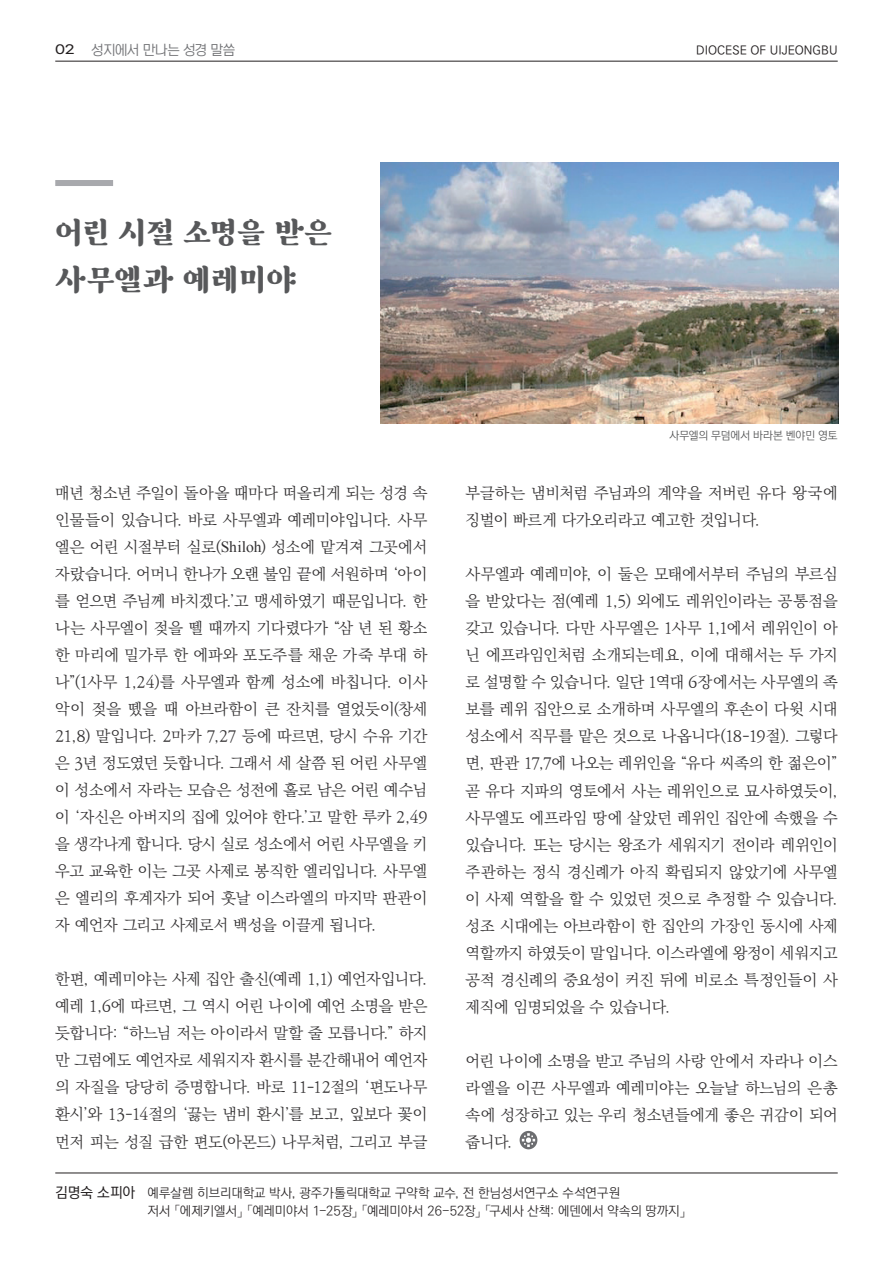
<style>
.page{position:relative;width:893px;height:1263px;background:#fff}
.page>*{position:absolute;margin:0;border:0;box-sizing:border-box;transform-origin:0 0}
.t1{font:30px/46.5px "SF Hambak Snow";letter-spacing:-.015em;color:#57585a}
.t2{font:15.6px/27px "Ko Pub World Batang PL";letter-spacing:-.015em;color:#312f30;text-align:justify}
.t3{font:13.95px "Korean TITGD1 R";letter-spacing:-.025em;color:#717275}
.t4{font:13.05px/18px "Ko Pub Dotum PL";letter-spacing:.005em;color:#231f20}
.t5{font:12px "Ko Pub World Dotum PM";color:#231f20}
.t6{font:500 12px "Gmarket Sans";color:#231f20;scale:1.2 1}
.t7{font:11.25px "Ko Pub Dotum PL";letter-spacing:.005em;color:#4b4c4d}
.s1{font-family:"Times New Roman"}
.s2{font-family:"Ko Pub World Dotum PM";font-size:14.55px}
</style>
<div class="page">
<hr style="left:55px;top:61px;width:783px;height:1px;background:#231f20">
<hr style="left:55px;top:1173px;width:783px;height:1px;background:#231f20">
<div style="left:55px;top:180px;width:58px;height:6px;background:#a8a9ad"></div>
<img style="left:519px;top:1130px;width:19px;height:20px">
<img style="left:380px;top:163px;width:458px;height:260px">
<p class="t3" style="left:91px;top:42px;width:146px">성지에서 만나는 성경 말씀</p>
<p class="t6" style="left:55px;top:43px;width:18px">02</p>
<p class="t5" style="left:696px;top:42px;width:143px">DIOCESE OF UIJEONGBU</p>
<h1 class="t1" style="left:55px;top:210px;width:278px">어린 시절 소명을 받은 사무엘과 예레미야</h1>
<p class="t2" style="left:55px;top:480px;width:374px">매년 청소년 주일이 돌아올 때마다 떠올리게 되는 성경 속 인물들이 있습니다. 바로 사무엘과 예레미야입니다. 사무 엘은 어린 시절부터 실로(<span class="s1">Shiloh</span>) 성소에 맡겨져 그곳에서 자랐습니다. 어머니 한나가 오랜 불임 끝에 서원하며 ‘아이 를 얻으면 주님께 바치겠다.’고 맹세하였기 때문입니다. 한 나는 사무엘이 젖을 뗄 때까지 기다렸다가 “삼 년 된 황소 한 마리에 밀가루 한 에파와 포도주를 채운 가죽 부대 하 나”(1사무 1,24)를 사무엘과 함께 성소에 바칩니다. 이사 악이 젖을 뗐을 때 아브라함이 큰 잔치를 열었듯이(창세 21,8) 말입니다. 2마카 7,27 등에 따르면, 당시 수유 기간 은 3년 정도였던 듯합니다. 그래서 세 살쯤 된 어린 사무엘 이 성소에서 자라는 모습은 성전에 홀로 남은 어린 예수님 이 ‘자신은 아버지의 집에 있어야 한다.’고 말한 루카 2,49 을 생각나게 합니다. 당시 실로 성소에서 어린 사무엘을 키 우고 교육한 이는 그곳 사제로 봉직한 엘리입니다. 사무엘 은 엘리의 후계자가 되어 훗날 이스라엘의 마지막 판관이 자 예언자 그리고 사제로서 백성을 이끌게 됩니다.</p>
<p class="t2" style="left:55px;top:966px;width:374px">한편, 예레미야는 사제 집안 출신(예레 1,1) 예언자입니다. 예레 1,6에 따르면, 그 역시 어린 나이에 예언 소명을 받은 듯합니다: “하느님 저는 아이라서 말할 줄 모릅니다.” 하지 만 그럼에도 예언자로 세워지자 환시를 분간해내어 예언자 의 자질을 당당히 증명합니다. 바로 11-12절의 ‘편도나무 환시’와 13-14절의 ‘끓는 냄비 환시’를 보고, 잎보다 꽃이 먼저 피는 성질 급한 편도(아몬드) 나무처럼, 그리고 부글</p>
<p class="t7" style="left:669px;top:429px;width:170px">사무엘의 무덤에서 바라본 벤야민 영토</p>
<p class="t2" style="left:466px;top:480px;width:374px">부글하는 냄비처럼 주님과의 계약을 저버린 유다 왕국에 징벌이 빠르게 다가오리라고 예고한 것입니다.</p>
<p class="t2" style="left:466px;top:561px;width:374px">사무엘과 예레미야, 이 둘은 모태에서부터 주님의 부르심 을 받았다는 점(예레 1,5) 외에도 레위인이라는 공통점을 갖고 있습니다. 다만 사무엘은 1사무 1,1에서 레위인이 아 닌 에프라임인처럼 소개되는데요, 이에 대해서는 두 가지 로 설명할 수 있습니다. 일단 1역대 6장에서는 사무엘의 족 보를 레위 집안으로 소개하며 사무엘의 후손이 다윗 시대 성소에서 직무를 맡은 것으로 나옵니다(18-19절). 그렇다 면, 판관 17,7에 나오는 레위인을 “유다 씨족의 한 젊은이” 곧 유다 지파의 영토에서 사는 레위인으로 묘사하였듯이, 사무엘도 에프라임 땅에 살았던 레위인 집안에 속했을 수 있습니다. 또는 당시는 왕조가 세워지기 전이라 레위인이 주관하는 정식 경신례가 아직 확립되지 않았기에 사무엘 이 사제 역할을 할 수 있었던 것으로 추정할 수 있습니다. 성조 시대에는 아브라함이 한 집안의 가장인 동시에 사제 역할까지 하였듯이 말입니다. 이스라엘에 왕정이 세워지고 공적 경신례의 중요성이 커진 뒤에 비로소 특정인들이 사 제직에 임명되었을 수 있습니다.</p>
<p class="t2" style="left:466px;top:1047px;width:374px">어린 나이에 소명을 받고 주님의 사랑 안에서 자라나 이스 라엘을 이끈 사무엘과 예레미야는 오늘날 하느님의 은총 속에 성장하고 있는 우리 청소년들에게 좋은 귀감이 되어 줍니다.</p>
<p class="t4" style="left:147px;top:1184px;width:540px;text-indent:-92px"><span class="s2">김명숙 소피아</span> 예루살렘 히브리대학교 박사, 광주가톨릭대학교 구약학 교수, 전 한님성서연구소 수석연구원<br>저서 「에제키엘서」 「예레미야서 1-25장」 「예레미야서 26-52장」 「구세사 산책: 에덴에서 약속의 땅까지」</p>
</div>
